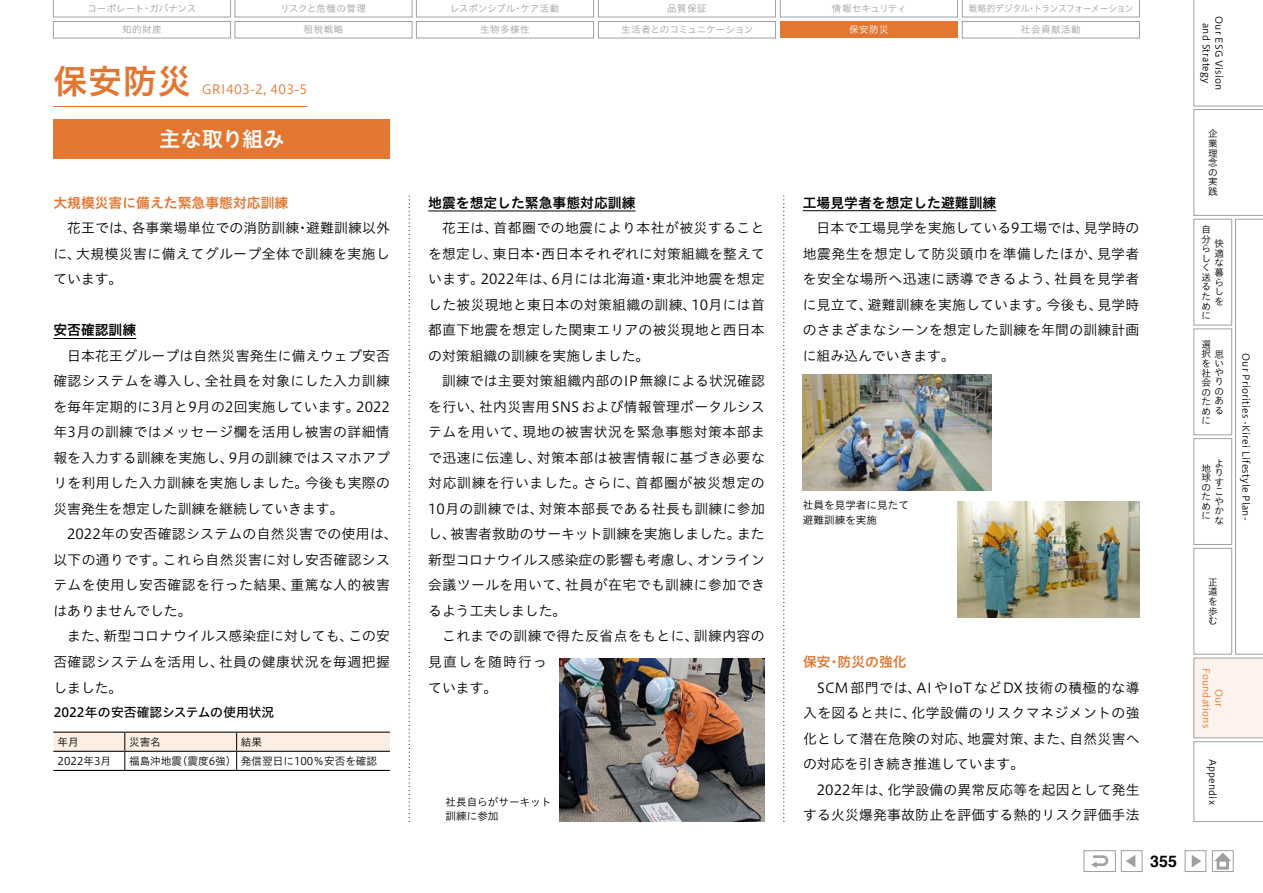
<style>
.page{position:relative;width:1263px;height:893px;background:#fff}
.page>*{position:absolute;margin:0;border:0;box-sizing:border-box;transform-origin:0 0}
.t1{font:34.05px "Hiragino UD Sans Std W6";color:#e37630}
.t2{font:21.3px "Hiragino UD Sans Std W6";letter-spacing:-.005em;color:#fff}
.t3{font:700 15.9px "Helvetica";color:#000}
.t4{font:13.8px/25.5px "Hiragino UD Sans Std W3";letter-spacing:.015em;color:#000;text-align:justify}
.t5{font:13.8px/25.5px "Hiragino UD Sans Std W3";letter-spacing:.035em;color:#000}
.t6{font:13.8px "Hiragino UD Sans Std W6";color:#000}
.t7{font:13.8px "Hiragino UD Sans Std W6";color:#e37630}
.t8{font:12.75px "Hiragino UD Sans Std W5";color:#000}
.t9{font:12.75px "Hiragino UD Sans Std W3";letter-spacing:.02em;color:#e37630}
.t10{font:10.65px/14.9px "Hiragino UD Sans Std W3";color:#000}
.t11{font:9.6px/9.6px "Hiragino UD Sans Std W3";letter-spacing:.02em;color:#000;text-align:justify}
.t12{font:9.6px/21px "Hiragino UD Sans Std W3";letter-spacing:-.01em;color:#9fa0a0;text-align:center}
.t13{font:9.6px "Hiragino UD Sans Std W3";letter-spacing:-.01em;color:#9fa0a0;scale:.9 1}
.t14{font:9.6px/21px "Hiragino UD Sans Std W3";letter-spacing:.01em;color:#9fa0a0;text-align:center}
.t15{font:9.6px/12.8px "Hiragino UD Sans Std W3";letter-spacing:.02em;color:#e37630;text-align:center}
.t16{font:9.6px/21px "Hiragino UD Sans Std W3";letter-spacing:.035em;color:#9fa0a0;text-align:center}
.t17{font:9.6px "Hiragino UD Sans Std W3";color:#fff}
</style>
<div class="page">
<hr style="left:53px;top:338px;width:83px;height:1px;background:#000">
<div style="left:53px;top:119px;width:337px;height:39px;background:#e37630"></div>
<hr style="left:803px;top:210px;width:193px;height:1px;background:#000">
<svg style="left:409px;top:196px;width:1px;height:626px"></svg>
<hr style="left:53px;top:106px;width:254px;height:1px;background:#e37630">
<hr style="left:428px;top:211px;width:207px;height:1px;background:#000">
<hr style="left:53px;top:770px;width:72px;height:1px;background:#000">
<hr style="left:125px;top:770px;width:112px;height:1px;background:#000">
<hr style="left:237px;top:770px;width:153px;height:1px;background:#000">
<svg style="left:53px;top:733px;width:337px;height:37px"></svg>
<hr style="left:53px;top:732px;width:72px;height:1px;background:#000">
<hr style="left:125px;top:732px;width:112px;height:1px;background:#000">
<hr style="left:237px;top:732px;width:153px;height:1px;background:#000">
<hr style="left:53px;top:751px;width:72px;height:1px;background:#000">
<hr style="left:125px;top:751px;width:112px;height:1px;background:#000">
<hr style="left:237px;top:751px;width:153px;height:1px;background:#000">
<img style="left:560px;top:659px;width:205px;height:163px">
<svg style="left:783px;top:196px;width:1px;height:626px"></svg>
<img style="left:803px;top:374px;width:188px;height:117px">
<img style="left:957px;top:501px;width:182px;height:117px">
<svg style="left:1194px;top:0;width:69px;height:822px"></svg>
<div style="left:1185px;top:850px;width:21px;height:22px;background:#fff;border:1px solid #9fa0a0"></div>
<svg style="left:1192px;top:855px;width:9px;height:12px"></svg>
<div style="left:1121px;top:850px;width:21px;height:22px;background:#fff;border:1px solid #9fa0a0"></div>
<svg style="left:1126px;top:855px;width:9px;height:12px"></svg>
<div style="left:1212px;top:850px;width:21px;height:22px;background:#fff;border:1px solid #9fa0a0"></div>
<svg style="left:1214px;top:853px;width:17px;height:17px"></svg>
<div style="left:1084px;top:850px;width:32px;height:22px;background:#fff;border:1px solid #9fa0a0"></div>
<svg style="left:1091px;top:855px;width:17px;height:13px"></svg>
<div style="left:53px;top:21px;width:178px;height:17px;border:1px solid #9fa0a0"></div>
<div style="left:235px;top:21px;width:177px;height:17px;border:1px solid #9fa0a0"></div>
<div style="left:416px;top:21px;width:178px;height:17px;border:1px solid #9fa0a0"></div>
<div style="left:598px;top:21px;width:178px;height:17px;border:1px solid #9fa0a0"></div>
<div style="left:780px;top:21px;width:177px;height:17px;background:#e37630"></div>
<svg style="left:53px;top:0;width:1087px;height:17px"></svg>
<div style="left:962px;top:21px;width:178px;height:17px;border:1px solid #9fa0a0"></div>
<p class="t14" style="left:87px;top:-2px;width:111px">コーポレート・ガバナンス知的財産</p>
<p class="t16" style="left:280px;top:-2px;width:87px">リスクと危機の管理租税戦略</p>
<p class="t12" style="left:450px;top:-2px;width:110px">レスポンシブル・ケア活動生物多様性</p>
<p class="t12" style="left:621px;top:-2px;width:134px">品質保証<br>生活者とのコミュニケーション</p>
<p class="t12" style="left:832px;top:-2px;width:76px">情報セキュリティ</p>
<p class="t17" style="left:849px;top:23px;width:41px">保安防災</p>
<h1 class="t1" style="left:53px;top:55px;width:140px">保安防災</h1>
<p class="t9" style="left:202px;top:79px;width:107px">GRI403-2, 403-5</p>
<h2 class="t2" style="left:159px;top:122px;width:127px">主な取り組み</h2>
<p class="t13" style="left:969px;top:1px;width:184px">戦略的デジタル・トランスフォーメーション</p>
<p class="t12" style="left:1021px;top:19px;width:61px">社会貢献活動</p>
<p class="t7" style="left:53px;top:192px;width:236px">大規模災害に備えた緊急事態対応訓練</p>
<p class="t4" style="left:53px;top:215px;width:338px;text-indent:14px">花王では、各事業場単位での消防訓練・避難訓練以外に、大規模災害に備えてグループ全体で訓練を実施しています。</p>
<p class="t6" style="left:53px;top:320px;width:84px">安否確認訓練</p>
<p class="t4" style="left:53px;top:342px;width:338px;text-indent:14px">日本花王グループは自然災害発生に備えウェブ安否確認システムを導入し、全社員を対象にした入力訓練を毎年定期的に3月と9月の2回実施しています。2022年3月の訓練ではメッセージ欄を活用し被害の詳細情報を入力する訓練を実施し、9月の訓練ではスマホアプリを利用した入力訓練を実施しました。今後も実際の災害発生を想定した訓練を継続していきます。</p>
<p class="t4" style="left:53px;top:521px;width:346px;text-align:left;text-indent:14px">2022年の安否確認システムの自然災害での使用は、以下の通りです。これら自然災害に対し安否確認システムを使用し安否確認を行った結果、重篤な人的被害はありませんでした。</p>
<p class="t4" style="left:53px;top:623px;width:338px;text-indent:14px">また、新型コロナウイルス感染症に対しても、この安否確認システムを活用し、社員の健康状況を毎週把握しました。</p>
<p class="t8" style="left:54px;top:703px;width:222px">2022年の安否確認システムの使用状況</p>
<p class="t10" style="left:58px;top:734px;width:23px">年月</p>
<p class="t10" style="left:129px;top:734px;width:33px">災害名</p>
<p class="t10" style="left:241px;top:734px;width:23px">結果</p>
<p class="t10" style="left:58px;top:753px;width:55px">2022年3月</p>
<p class="t10" style="left:129px;top:753px;width:250px">福島沖地震（震度6強）発信翌日に100％安否を確認</p>
<p class="t6" style="left:428px;top:192px;width:209px">地震を想定した緊急事態対応訓練</p>
<p class="t4" style="left:428px;top:215px;width:338px;text-indent:14px">花王は、首都圏での地震により本社が被災することを想定し、東日本・西日本それぞれに対策組織を整えています。2022年は、6月には北海道・東北沖地震を想定した被災現地と東日本の対策組織の訓練、10月には首都直下地震を想定した関東エリアの被災現地と西日本の対策組織の訓練を実施しました。</p>
<p class="t4" style="left:428px;top:368px;width:338px;text-indent:14px">訓練では主要対策組織内部のIP無線による状況確認を行い、社内災害用 SNS および情報管理ポータルシステムを用いて、現地の被害状況を緊急事態対策本部まで迅速に伝達し、対策本部は被害情報に基づき必要な対応訓練を行いました。さらに、首都圏が被災想定の10月の訓練では、対策本部長である社長も訓練に参加し、被害者救助のサーキット訓練を実施しました。また新型コロナウイルス感染症の影響も考慮し、オンライン会議ツールを用いて、社員が在宅でも訓練に参加できるよう工夫しました。</p>
<p class="t5" style="left:428px;top:623px;width:338px;text-indent:14px">これまでの訓練で得た反省点をもとに、訓練内容の見直しを随時行っ<br>ています。</p>
<p class="t10" style="left:445px;top:793px;width:107px">社長自らがサーキット訓練に参加</p>
<p class="t6" style="left:803px;top:192px;width:195px">工場見学者を想定した避難訓練</p>
<p class="t4" style="left:803px;top:214px;width:338px;text-indent:14px">日本で工場見学を実施している9工場では、見学時の地震発生を想定して防災頭巾を準備したほか、見学者を安全な場所へ迅速に誘導できるよう、社員を見学者に見立て、避難訓練を実施しています。今後も、見学時のさまざまなシーンを想定した訓練を年間の訓練計画に組み込んでいきます。</p>
<p class="t10" style="left:803px;top:497px;width:108px">社員を見学者に見たて避難訓練を実施</p>
<p class="t7" style="left:803px;top:651px;width:105px">保安・防災の強化</p>
<p class="t4" style="left:803px;top:674px;width:338px;text-indent:14px">SCM 部門では、AI やIoT などDX 技術の積極的な導入を図ると共に、化学設備のリスクマネジメントの強化として潜在危険の対応、地震対策、また、自然災害への対応を引き続き推進しています。</p>
<p class="t4" style="left:803px;top:776px;width:338px;text-align:right">2022年は、化学設備の異常反応等を起因として発生する火災爆発事故防止を評価する熱的リスク評価手法</p>
<p class="t3" style="left:1150px;top:848px;width:28px">355</p>
<p class="t11" style="left:1226px;top:16px;width:76px;line-height:12.8px;text-align:center;rotate:90deg">Our ESG Vision and Strategy</p>
<p class="t11" style="left:1208px;top:128px;width:11px">企業理念の実践</p>
<p class="t11" style="left:1201px;top:224px;width:11px;text-align:left">自分らしく送るために</p>
<p class="t11" style="left:1214px;top:238px;width:11px">快適な暮らしを</p>
<p class="t11" style="left:1201px;top:339px;width:11px">選</p>
<p class="t11" style="left:1201px;top:349px;width:23px;text-align:left">択思をい社や会りののたあめる</p>
<p class="t11" style="left:1201px;top:415px;width:10px">に</p>
<p class="t11" style="left:1214px;top:458px;width:11px;text-align:left">よりすこやかな</p>
<p class="t11" style="left:1201px;top:463px;width:11px">地球のために</p>
<p class="t11" style="left:1251px;top:353px;width:169px;rotate:90deg">Our Priorities -Kirei Lifestyle Plan-</p>
<p class="t11" style="left:1208px;top:577px;width:11px">正道を歩む</p>
<p class="t15" style="left:1226px;top:668px;width:62px;rotate:90deg">Our<br>Foundations</p>
<p class="t11" style="left:1218px;top:758px;width:48px;rotate:90deg">Appendix</p>
</div>
